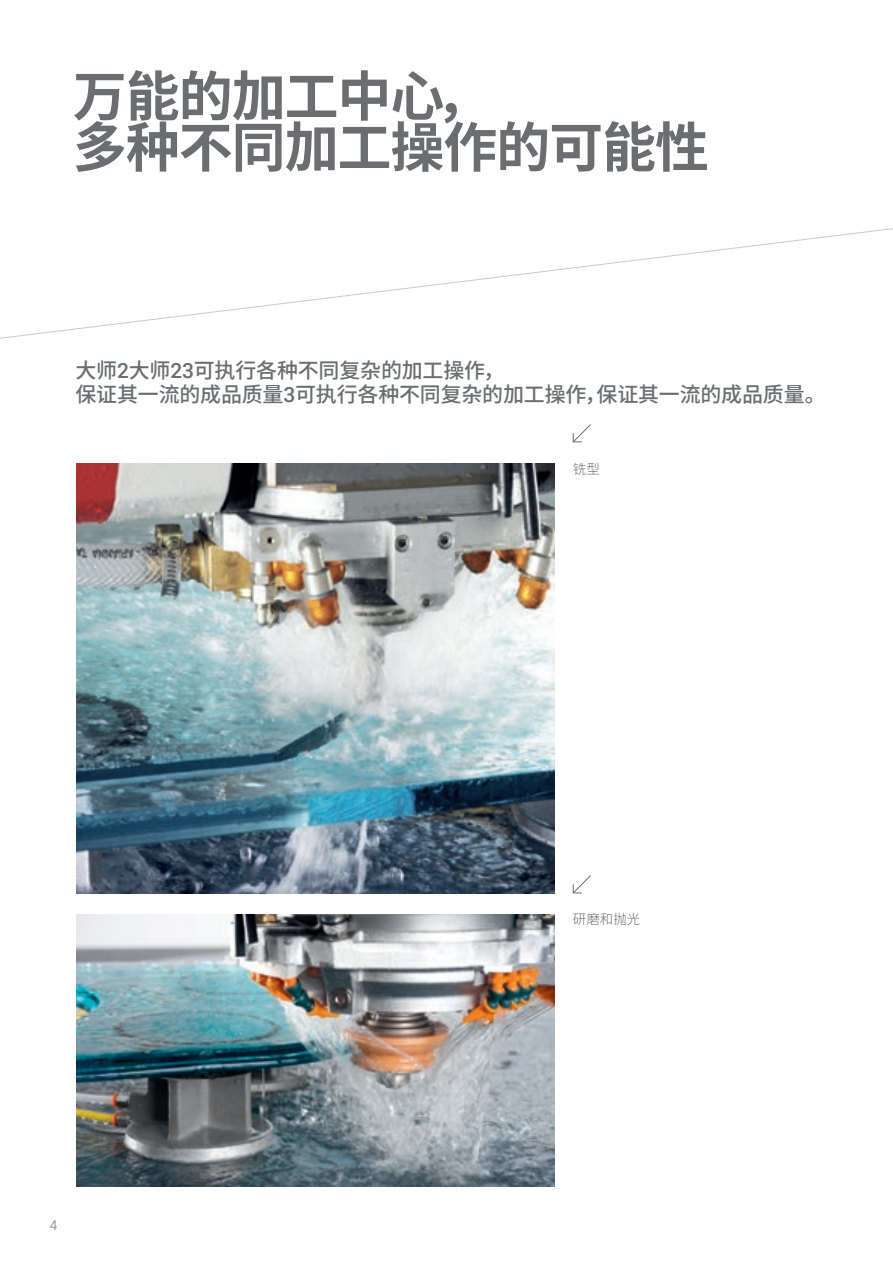
<style>
.page{position:relative;width:893px;height:1263px;background:#fff}
.page>*{position:absolute;margin:0;border:0;box-sizing:border-box;transform-origin:0 0}
.t1{font:700 54px "Noto Sans CJ Ksc";letter-spacing:-.02em;color:#6c6d70}
.t2{font:500 21px/24px "Noto Sans CJ Ksc";letter-spacing:-.01em;color:#6c6d70}
.t3{font:300 13.5px "Noto Sans CJ Ksc";color:#6c6d70}
.t4{font:300 13.5px "Roboto";color:#6c6d70}
.s1{font-family:"Roboto"}
</style>
<div class="page">
<svg style="left:0;top:228px;width:893px;height:111px"></svg>
<img style="left:77px;top:914px;width:478px;height:272px">
<img style="left:77px;top:463px;width:478px;height:430px">
<svg style="left:572px;top:875px;width:19px;height:19px"></svg>
<svg style="left:572px;top:424px;width:19px;height:19px"></svg>
<p class="t1" style="left:73px;top:66px;width:418px">万能的加工中心，</p>
<p class="t1" style="left:73px;top:117px;width:638px">多种不同加工操作的可能性</p>
<p class="t2" style="left:76px;top:359px;width:752px">大师<span class="s1">2</span>大师<span class="s1">23</span>可执行各种不同复杂的加工操作，<br>保证其一流的成品质量<span class="s1">3</span>可执行各种不同复杂的加工操作，保证其一流的成品质量。</p>
<p class="t3" style="left:573px;top:461px;width:28px">铣型</p>
<p class="t4" style="left:50px;top:1215px;width:9px">4</p>
<p class="t3" style="left:573px;top:912px;width:69px">研磨和抛光</p>
</div>
